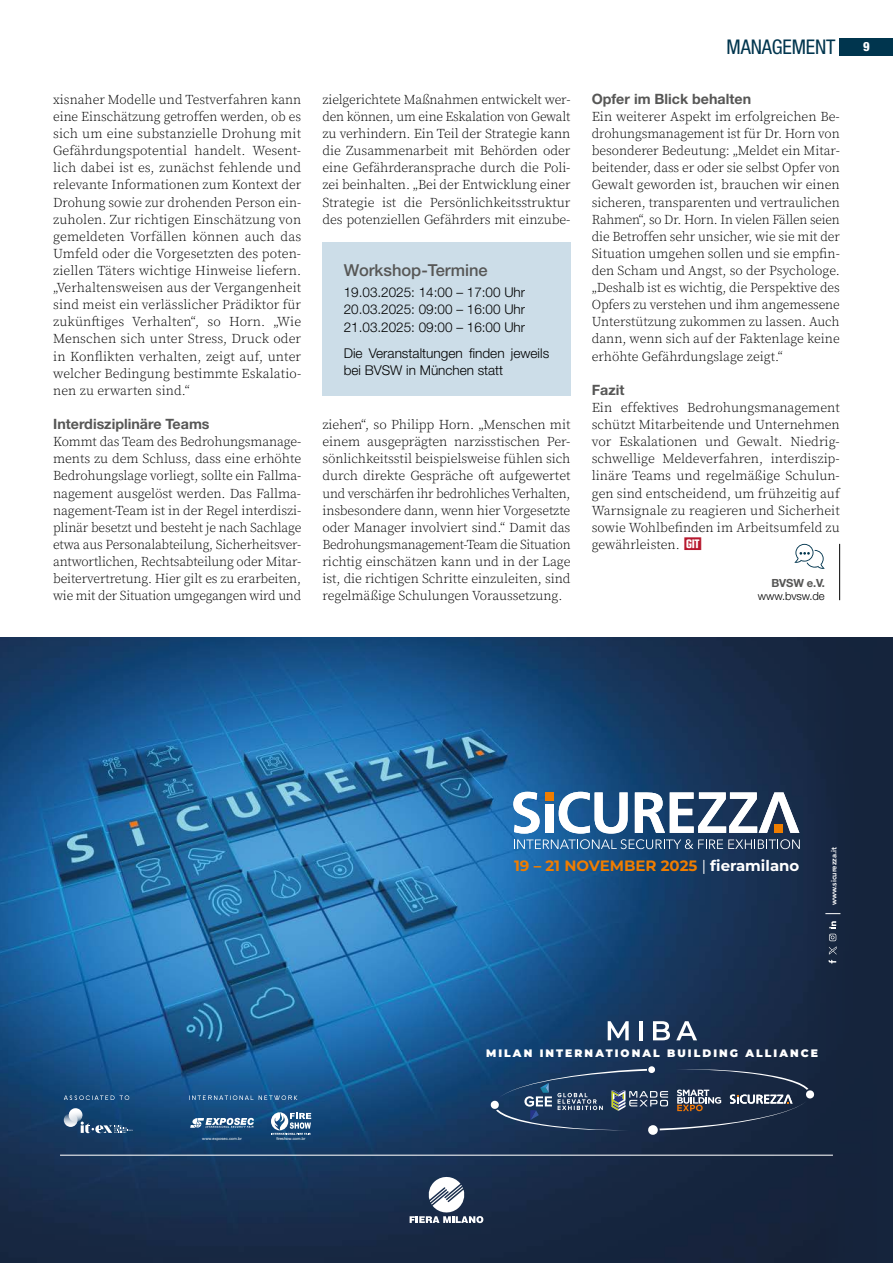
<style>
.page{position:relative;width:893px;height:1263px;background:#fff}
.page>*{position:absolute;margin:0;border:0;box-sizing:border-box;transform-origin:0 0}
.t1{font:30px "Andis Werkzeugschrift";color:#b7182e}
.t2{font:condensed 20.25px "Helvetica Neue LT Std";letter-spacing:-.005em;color:#00354e}
.t3{font:500 16.5px "Helvetica Neue LT Std";color:#575756}
.t4{font:700 15px "Montserrat";color:#ef7d00}
.t5{font:700 14.25px "Helvetica Neue LT Std";color:#575756}
.t6{font:300 13.5px/17.1px "Source Serif Pro";letter-spacing:-.005em;color:#000;text-align:justify}
.t7{font:300 13.5px/17.1px "Helvetica Neue LT Std";color:#000;text-align:justify}
.t8{font:800 condensed 12.75px "Helvetica Neue LT Std";color:#fff}
.t9{font:300 11.25px "Helvetica Neue LT Std";letter-spacing:-.01em;color:#000}
.t10{font:700 11.25px "Helvetica Neue LT Std";color:#575756}
.t11{font:900 10.8px "Montserrat";letter-spacing:.195em;color:#fff}
.t12{font:800 7.5px "Avenir";color:#fff}
.t13{font:4.05px "Helvetica Neue LT 55 Rm";color:#fff}
.s1{font-weight:400;color:#fff}
.s2{color:#fff}
</style>
<div class="page">
<img style="left:0;top:638px;width:876px;height:625px">
<hr style="left:60px;top:1155px;width:773px;height:1px;background:#fff">
<svg style="left:410px;top:1175px;width:73px;height:48px"></svg>
<svg style="left:825px;top:913px;width:15px;height:1px"></svg>
<svg style="left:829px;top:921px;width:7px;height:7px"></svg>
<svg style="left:829px;top:934px;width:7px;height:29px"></svg>
<svg style="left:513px;top:792px;width:27px;height:41px"></svg>
<div style="left:545px;top:805px;width:8px;height:28px;background:#fff"></div>
<svg style="left:559px;top:792px;width:69px;height:41px"></svg>
<svg style="left:635px;top:792px;width:164px;height:41px"></svg>
<div style="left:775px;top:824px;width:8px;height:9px;background:#ef7d00"></div>
<div style="left:545px;top:792px;width:8px;height:9px;background:#ef7d00"></div>
<svg style="left:514px;top:839px;width:286px;height:10px;background:#4f7296"></svg>
<svg style="left:490px;top:1066px;width:325px;height:69px;background:#2d415e"></svg>
<svg style="left:608px;top:1021px;width:21px;height:19px"></svg>
<hr style="left:639px;top:1021px;width:4px;height:19px;background:#fff">
<svg style="left:653px;top:1021px;width:17px;height:19px"></svg>
<svg style="left:676px;top:1021px;width:21px;height:19px"></svg>
<svg style="left:271px;top:1110px;width:40px;height:25px"></svg>
<svg style="left:190px;top:1118px;width:64px;height:10px"></svg>
<svg style="left:189px;top:1095px;width:108px;height:5px"></svg>
<svg style="left:64px;top:1095px;width:65px;height:5px"></svg>
<svg style="left:64px;top:1113px;width:14px;height:14px"></svg>
<svg style="left:68px;top:1108px;width:65px;height:25px;background:#43688c"></svg>
<hr style="left:839px;top:544px;width:1px;height:56px;background:#000">
<svg style="left:794px;top:544px;width:31px;height:25px"></svg>
<div style="left:322px;top:243px;width:248px;height:153px;background:#ccdde8"></div>
<img style="left:0;top:771px;width:1px;height:492px">
<div style="left:840px;top:38px;width:53px;height:17px;background:#00354e"></div>
<p class="t6" style="left:53px;top:91px;width:250px">xisnaher Modelle und Testverfahren kann eine Einschätzung getroffen werden, ob es sich um eine substanzielle Drohung mit Gefährdungspotential handelt. Wesent&shy;lich dabei ist es, zunächst fehlende und relevante Informationen zum Kontext der Drohung sowie zur drohenden Person ein&shy;zuholen. Zur richtigen Einschätzung von gemeldeten Vorfällen können auch das Umfeld oder die Vorgesetzten des poten&shy;ziellen Täters wichtige Hinweise liefern. „Verhaltensweisen aus der Vergangenheit sind meist ein verlässlicher Prädiktor für zukünftiges Verhalten“, so Horn. „Wie Menschen sich unter Stress, Druck oder in Konflikten verhalten, zeigt auf, unter welcher Bedingung bestimmte Eskalatio&shy;nen zu erwarten sind.“</p>
<p class="t5" style="left:53px;top:415px;width:158px">Interdisziplinäre Teams</p>
<p class="t6" style="left:53px;top:434px;width:250px">Kommt das Team des Bedrohungsmanage&shy;ments zu dem Schluss, dass eine erhöhte Bedrohungslage vorliegt, sollte ein Fallma&shy;nagement ausgelöst werden. Das Fallma&shy;nagement-Team ist in der Regel interdiszi&shy;plinär besetzt und besteht je nach Sachlage etwa aus Personalabteilung, Sicherheitsver&shy;antwortlichen, Rechtsabteilung oder Mitar&shy;beitervertretung. Hier gilt es zu erarbeiten, wie mit der Situation umgegangen wird und</p>
<p class="t6" style="left:322px;top:91px;width:250px">zielgerichtete Maßnahmen entwickelt wer&shy;den können, um eine Eskalation von Gewalt zu verhindern. Ein Teil der Strategie kann die Zusammenarbeit mit Behörden oder eine Gefährderansprache durch die Poli&shy;zei beinhalten. „Bei der Entwicklung einer Strategie ist die Persönlichkeitsstruktur des potenziellen Gefährders mit einzube-</p>
<p class="t3" style="left:344px;top:260px;width:145px">Workshop-Termine</p>
<p class="t7" style="left:344px;top:284px;width:183px">19.03.2025: 14:00 – 17:00 Uhr 20.03.2025: 09:00 – 16:00 Uhr 21.03.2025: 09:00 – 16:00 Uhr</p>
<p class="t7" style="left:344px;top:344px;width:207px">Die Veranstaltungen finden jeweils bei BVSW in München statt</p>
<p class="t6" style="left:322px;top:416px;width:250px">ziehen“, so Philipp Horn. „Menschen mit einem ausgeprägten narzisstischen Per&shy;sönlichkeitsstil beispielsweise fühlen sich durch direkte Gespräche oft aufgewertet und verschärfen ihr bedrohliches Verhalten, insbesondere dann, wenn hier Vorgesetzte oder Manager involviert sind.“ Damit das Bedrohungsmanagement-Team die Situation richtig einschätzen kann und in der Lage ist, die richtigen Schritte einzuleiten, sind regelmäßige Schulungen Voraussetzung.</p>
<h2 class="t2" style="left:727px;top:35px;width:47px">MANAGEME</h2>
<h2 class="t2" style="left:815px;top:35px;width:18px">NT</h2>
<p class="t8" style="left:863px;top:39px;width:8px">9</p>
<p class="t5" style="left:592px;top:90px;width:161px">Opfer im Blick behalten</p>
<p class="t6" style="left:592px;top:108px;width:250px">Ein weiterer Aspekt im erfolgreichen Be&shy;drohungsmanagement ist für Dr. Horn von besonderer Bedeutung: „Meldet ein Mitar&shy;beitender, dass er oder sie selbst Opfer von Gewalt geworden ist, brauchen wir einen sicheren, transparenten und vertraulichen Rahmen“, so Dr. Horn. In vielen Fällen seien die Betroffen sehr unsicher, wie sie mit der Situation umgehen sollen und sie empfin&shy;den Scham und Angst, so der Psychologe. „Deshalb ist es wichtig, die Perspektive des Opfers zu verstehen und ihm angemessene Unterstützung zukommen zu lassen. Auch dann, wenn sich auf der Faktenlage keine erhöhte Gefährdungslage zeigt.“</p>
<p class="t5" style="left:592px;top:381px;width:34px">Fazit</p>
<p class="t6" style="left:592px;top:399px;width:250px">Ein effektives Bedrohungsmanagement schützt Mitarbeitende und Unternehmen vor Eskalationen und Gewalt. Niedrig&shy;schwellige Meldeverfahren, interdiszip&shy;linäre Teams und regelmäßige Schulun&shy;gen sind entscheidend, um frühzeitig auf Warnsignale zu reagieren und Sicherheit sowie Wohlbefinden im Arbeitsumfeld zu gewährleisten.</p>
<h1 class="t1" style="left:684px;top:522px;width:18px">g</h1>
<p class="t10" style="left:771px;top:576px;width:55px">BVSW e.V.</p>
<p class="t9" style="left:758px;top:589px;width:68px">www.bvsw.de</p>
<p class="t13" style="left:202px;top:1136px;width:41px">www.exposec.com.br</p>
<p class="t13" style="left:276px;top:1136px;width:31px">fireshow.com.br</p>
<p class="t4" style="left:514px;top:855px;width:287px">19 – 21 NOVEMBER 2025 <span class="s1">|</span> <span class="s2">fieramilano</span></p>
<p class="t12" style="left:828px;top:905px;width:60px;rotate:-90deg">www.sicurezza.it</p>
<p class="t11" style="left:486px;top:1045px;width:334px">MILAN INTERNATIONAL BUILDING ALLIANCE</p>
</div>
